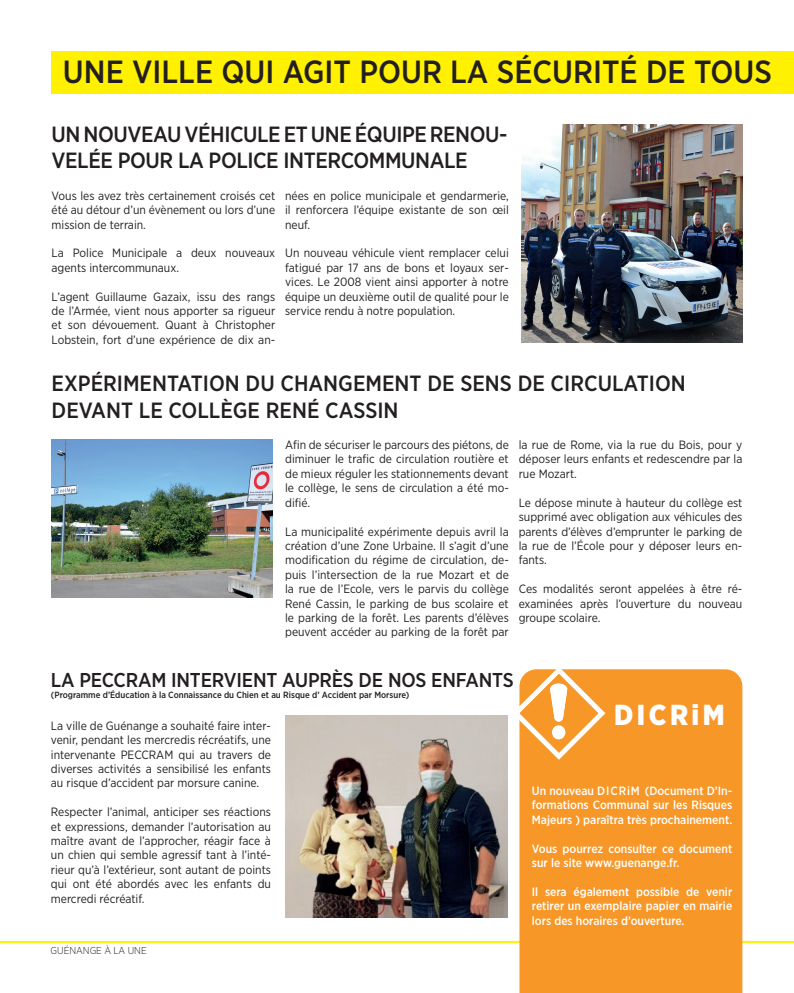
<style>
.page{position:relative;width:794px;height:993px;background:#fff}
.page>*{position:absolute;margin:0;border:0;box-sizing:border-box;transform-origin:0 0}
.t1{font:500 32px "Gotham Narrow";color:#231f20}
.t2{font:900 28.9px "Gotham Narrow";letter-spacing:.12em;color:#fff}
.t3{font:500 22px/26.4px "Gotham Narrow";color:#231f20}
.t4{font:500 22px/26.4px "Gotham Narrow";letter-spacing:-.02em;color:#231f20}
.t5{font:500 20px "Gotham Narrow";letter-spacing:-.01em;color:#231f20}
.t6{font:12px/14.4px "Gotham Narrow";color:#231f20;text-align:justify}
.t7{font:500 12px/14.4px "Gotham Narrow";color:#fff;text-align:justify}
.t8{font:300 10px "Gotham Narrow";color:#231f20}
.t9{font:500 9px "Gotham Narrow";color:#231f20}
</style>
<div class="page">
<hr style="left:0;top:940px;width:794px;height:2px;background:#fff101">
<img style="left:286px;top:715px;width:222px;height:202px">
<div style="left:51px;top:51px;width:743px;height:42px;background:#fff101"></div>
<div style="left:519px;top:669px;width:223px;height:323px;background:#f79728"></div>
<img style="left:51px;top:439px;width:221px;height:158px">
<img style="left:521px;top:124px;width:222px;height:218px">
<svg style="left:519px;top:669px;width:90px;height:94px"></svg>
<h1 class="t1" style="left:63px;top:52px;width:710px">UNE VILLE QUI AGIT POUR LA SÉCURITÉ DE TOUS</h1>
<h3 class="t4" style="left:52px;top:121px;width:457px">UN NOUVEAU VÉHICULE ET UNE ÉQUIPE RENOU-<br>VELÉE POUR LA POLICE INTERCOMMUNALE</h3>
<p class="t6" style="left:52px;top:188px;width:225px">Vous les avez très certainement croisés cet été au détour d’un évènement ou lors d’une mission de terrain.</p>
<p class="t6" style="left:52px;top:245px;width:225px">La Police Municipale a deux nouveaux agents intercommunaux.</p>
<p class="t6" style="left:52px;top:289px;width:225px">L’agent Guillaume Gazaix, issu des rangs de l’Armée, vient nous apporter sa rigueur et son dévouement. Quant à Christopher Lobstein, fort d’une expérience de dix an-</p>
<p class="t6" style="left:285px;top:188px;width:225px">nées en police municipale et gendarmerie, il renforcera l’équipe existante de son œil neuf.</p>
<p class="t6" style="left:285px;top:245px;width:225px">Un nouveau véhicule vient remplacer celui fatigué par 17 ans de bons et loyaux ser&shy;vices. Le 2008 vient ainsi apporter à notre équipe un deuxième outil de qualité pour le service rendu à notre population.</p>
<h3 class="t3" style="left:52px;top:370px;width:635px">EXPÉRIMENTATION DU CHANGEMENT DE SENS DE CIRCULATION<br>DEVANT LE COLLÈGE RENÉ CASSIN</h3>
<p class="t6" style="left:285px;top:437px;width:225px">Afin de sécuriser le parcours des piétons, de diminuer le trafic de circulation routière et de mieux réguler les stationnements devant le collège, le sens de circulation a été mo&shy;difié.</p>
<p class="t6" style="left:285px;top:523px;width:225px">La municipalité expérimente depuis avril la création d’une Zone Urbaine. Il s’agit d’une modification du régime de circulation, de&shy;puis l’intersection de la rue Mozart et de la rue de l’Ecole, vers le parvis du collège René Cassin, le parking de bus scolaire et le parking de la forêt. Les parents d’élèves peuvent accéder au parking de la forêt par</p>
<p class="t6" style="left:519px;top:437px;width:225px">la rue de Rome, via la rue du Bois, pour y déposer leurs enfants et redescendre par la rue Mozart.</p>
<p class="t6" style="left:519px;top:495px;width:225px">Le dépose minute à hauteur du collège est supprimé avec obligation aux véhicules des parents d’élèves d’emprunter le parking de la rue de l’École pour y déposer leurs en&shy;fants.</p>
<p class="t6" style="left:519px;top:581px;width:225px">Ces modalités seront appelées à être ré&shy;examinées après l’ouverture du nouveau groupe scolaire.</p>
<h3 class="t5" style="left:51px;top:667px;width:464px">LA PECCRAM INTERVIENT AUPRÈS DE NOS ENFANTS</h3>
<p class="t9" style="left:51px;top:688px;width:360px">(Programme d’Éducation à la Connaissance du Chien et au Risque d’ Accident par Morsure)</p>
<p class="t6" style="left:51px;top:717px;width:222px">La ville de Guénange a souhaité faire inter&shy;venir, pendant les mercredis récréatifs, une intervenante PECCRAM qui au travers de diverses activités a sensibilisé les enfants au risque d’accident par morsure canine.</p>
<p class="t6" style="left:51px;top:804px;width:222px">Respecter l’animal, anticiper ses réactions et expressions, demander l’autorisation au maître avant de l’approcher, réagir face à un chien qui semble agressif tant à l’inté&shy;rieur qu’à l’extérieur, sont autant de points qui ont été abordés avec les enfants du mercredi récréatif.</p>
<p class="t8" style="left:51px;top:943px;width:98px">GUÉNANGE À LA UNE</p>
<h2 class="t2" style="left:614px;top:695px;width:112px">DICRiM</h2>
<p class="t7" style="left:532px;top:783px;width:202px">Un nouveau DICRiM (Document D’In&shy;formations Communal sur les Risques Majeurs ) paraîtra très prochainement.</p>
<p class="t7" style="left:532px;top:840px;width:202px">Vous pourrez consulter ce document sur le site www.guenange.fr.</p>
<p class="t7" style="left:532px;top:884px;width:202px">Il sera également possible de venir retirer un exemplaire papier en mairie lors des horaires d’ouverture.</p>
</div>
